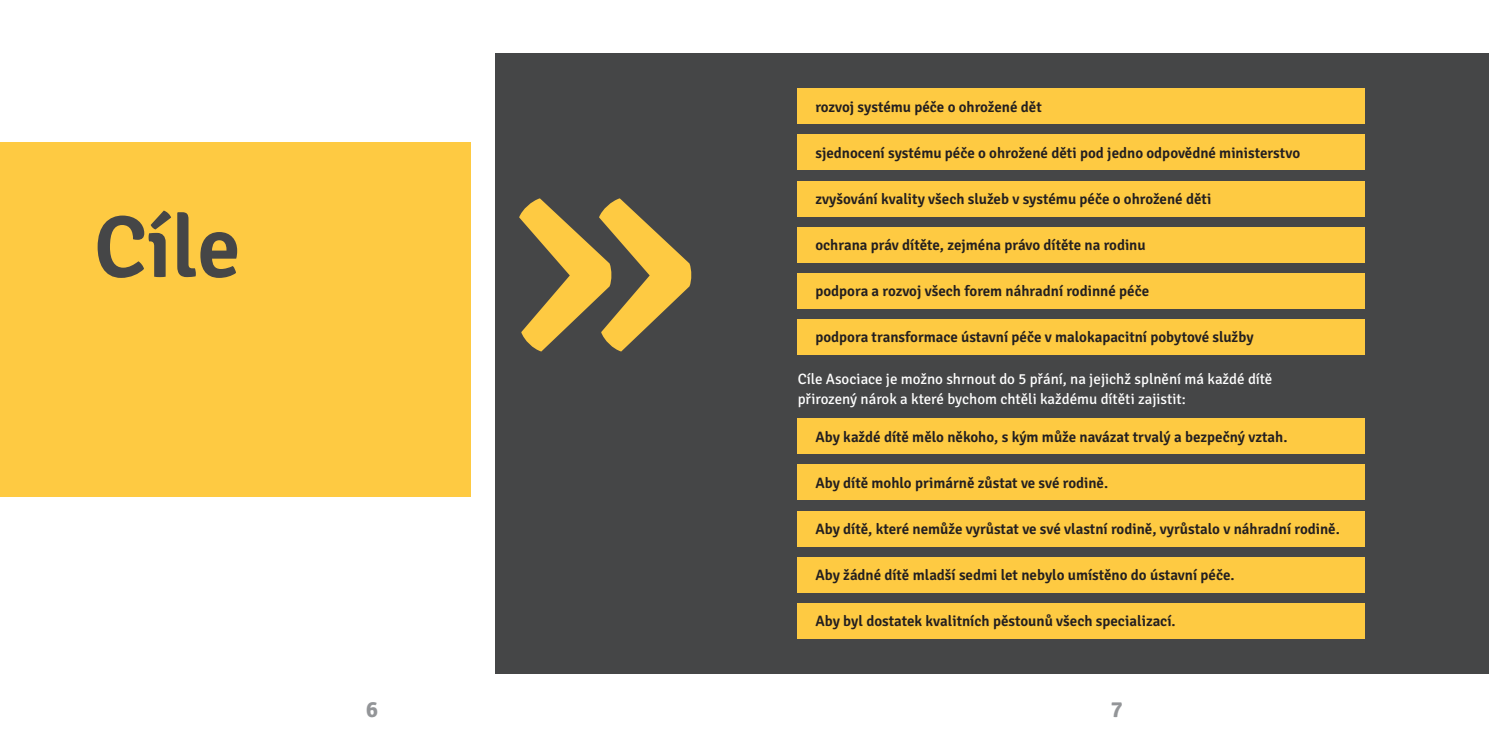
<style>
.page{position:relative;width:1489px;height:745px;background:#fff}
.page>*{position:absolute;margin:0;border:0;box-sizing:border-box;transform-origin:0 0}
.t1{font:600 87.5px "Signika";color:#454647}
.t2{font:700 22.5px "Signika";color:#939598}
.t3{font:600 15px "Signika";color:#231f20}
.t4{font:15px/20px "Signika";color:#fff}
</style>
<div class="page">
<div style="left:495px;top:53px;width:993px;height:620px;background:#454647"></div>
<div style="left:0;top:142px;width:470px;height:354px;background:#feca42"></div>
<svg style="left:519px;top:198px;width:173px;height:153px"></svg>
<div style="left:797px;top:181px;width:567px;height:35px;background:#feca42"></div>
<div style="left:797px;top:227px;width:567px;height:35px;background:#feca42"></div>
<div style="left:797px;top:273px;width:567px;height:35px;background:#feca42"></div>
<div style="left:797px;top:319px;width:567px;height:35px;background:#feca42"></div>
<div style="left:797px;top:88px;width:567px;height:36px;background:#feca42"></div>
<div style="left:797px;top:135px;width:567px;height:35px;background:#feca42"></div>
<div style="left:797px;top:510px;width:567px;height:36px;background:#feca42"></div>
<div style="left:797px;top:556px;width:567px;height:36px;background:#feca42"></div>
<div style="left:797px;top:602px;width:567px;height:36px;background:#feca42"></div>
<div style="left:797px;top:418px;width:567px;height:36px;background:#feca42"></div>
<div style="left:797px;top:464px;width:567px;height:36px;background:#feca42"></div>
<h1 class="t1" style="left:94px;top:196px;width:148px">Cíle</h1>
<p class="t3" style="left:815px;top:98px;width:228px">rozvoj systému péče o ohrožené dět</p>
<p class="t3" style="left:815px;top:144px;width:486px">sjednocení systému péče o ohrožené děti pod jedno odpovědné ministerstvo</p>
<p class="t3" style="left:815px;top:190px;width:397px">zvyšování kvality všech služeb v systému péče o ohrožené děti</p>
<p class="t3" style="left:815px;top:236px;width:332px">ochrana práv dítěte, zejména právo dítěte na rodinu</p>
<p class="t3" style="left:815px;top:282px;width:335px">podpora a rozvoj všech forem náhradní rodinné péče</p>
<p class="t3" style="left:815px;top:328px;width:439px">podpora transformace ústavní péče v malokapacitní pobytové služby</p>
<p class="t4" style="left:797px;top:368px;width:476px">Cíle Asociace je možno shrnout do 5 přání, na jejichž splnění má každé dítě přirozený nárok a které bychom chtěli každému dítěti zajistit:</p>
<p class="t3" style="left:815px;top:427px;width:473px">Aby každé dítě mělo někoho, s kým může navázat trvalý a bezpečný vztah.</p>
<p class="t3" style="left:815px;top:473px;width:294px">Aby dítě mohlo primárně zůstat ve své rodině.</p>
<p class="t3" style="left:815px;top:519px;width:526px">Aby dítě, které nemůže vyrůstat ve své vlastní rodině, vyrůstalo v náhradní rodině.</p>
<p class="t3" style="left:815px;top:565px;width:420px">Aby žádné dítě mladší sedmi let nebylo umístěno do ústavní péče.</p>
<p class="t3" style="left:815px;top:612px;width:362px">Aby byl dostatek kvalitních pěstounů všech specializací.</p>
<h2 class="t2" style="left:366px;top:695px;width:13px">6</h2>
<h2 class="t2" style="left:1110px;top:695px;width:13px">7</h2>
</div>
